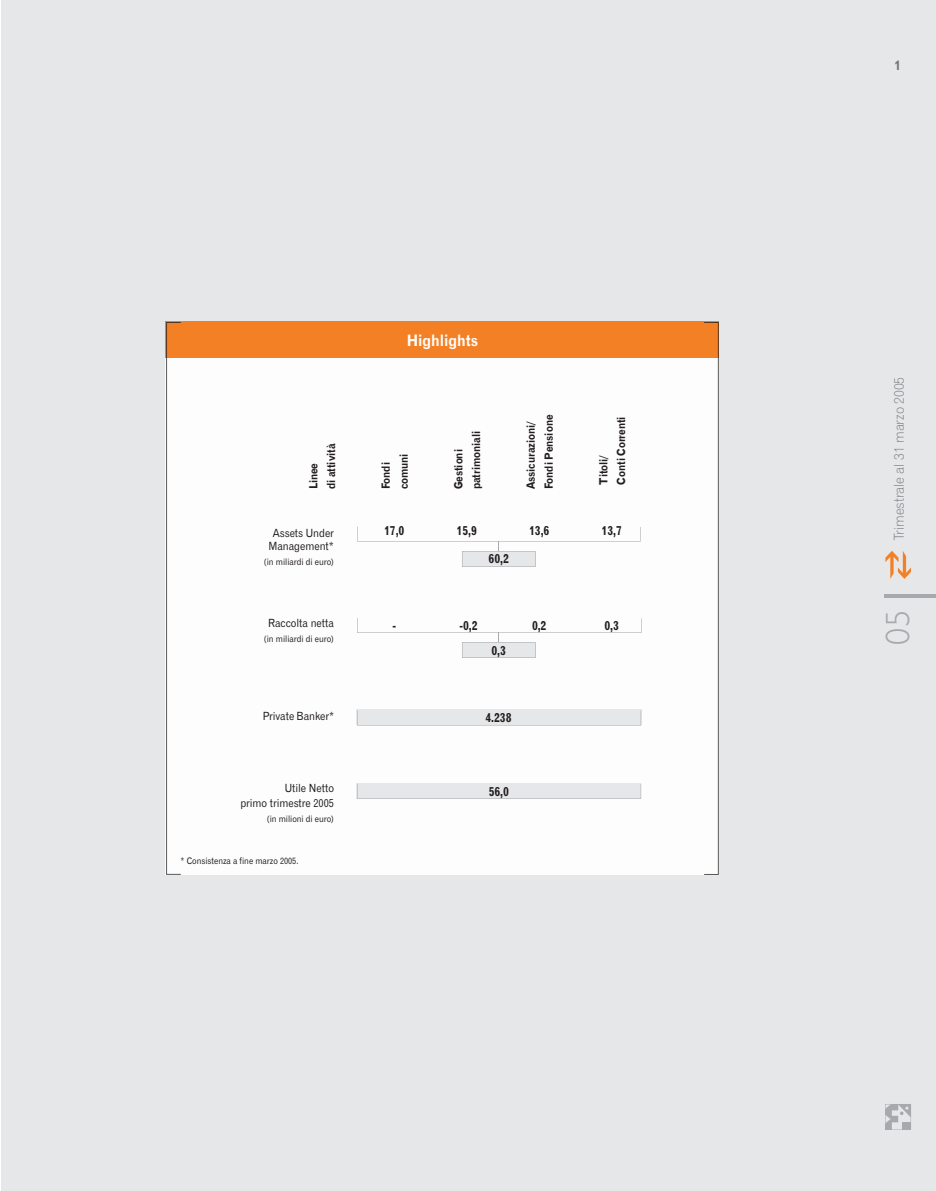
<style>
.page{position:relative;width:936px;height:1191px;background:#fff}
.page>*{position:absolute;margin:0;border:0;box-sizing:border-box;transform-origin:0 0}
.t1{font:300 33.75px "Humanist 521 BT";color:#a8a9ad}
.t2{font:15.75px "Gothic 720 BT Bold B";letter-spacing:-.005em;color:#fefdfd;scale:.9 1}
.t3{font:13.5px "Gothic 720 BT Light B";letter-spacing:-.015em;color:#76787b}
.t4{font:13.5px "Gothic 720 BT Bold B";color:#76787b}
.t5{font:12.75px "Gothic 720 BT Bold B";letter-spacing:-.01em;color:#231f20;scale:.9 1}
.t6{font:11.25px/17.7px "Gothic 720 BT Bold B";letter-spacing:-.005em;color:#231f20;scale:.9 1}
.t7{font:11.25px/12.8px "Gothic 720 BT Roman B";letter-spacing:-.005em;color:#231f20;text-align:center;scale:.9 1}
.t8{font:9px "Gothic 720 BT Roman B";letter-spacing:-.005em;color:#231f20;scale:.9 1}
</style>
<div class="page">
<div style="left:1px;top:0;width:934px;height:1191px;background:#e6e7e9"></div>
<div style="left:166px;top:322px;width:553px;height:552px;background:#fefdfd"></div>
<div style="left:166px;top:322px;width:553px;height:36px;background:#f48026"></div>
<svg style="left:704px;top:322px;width:14px;height:552px"></svg>
<svg style="left:166px;top:322px;width:15px;height:552px"></svg>
<svg style="left:357px;top:526px;width:283px;height:41px"></svg>
<div style="left:357px;top:783px;width:284px;height:15px;background:#e6e7e9"></div>
<svg style="left:357px;top:784px;width:284px;height:15px"></svg>
<svg style="left:885px;top:551px;width:25px;height:28px"></svg>
<hr style="left:884px;top:594px;width:51px;height:3px;background:#a8a9ad">
<svg style="left:885px;top:1104px;width:26px;height:26px"></svg>
<svg style="left:357px;top:618px;width:284px;height:40px"></svg>
<div style="left:356px;top:709px;width:285px;height:16px;background:#e6e7e9"></div>
<svg style="left:357px;top:710px;width:284px;height:15px"></svg>
<h2 class="t2" style="left:407px;top:331px;width:81px">Highlights</h2>
<p class="t6" style="left:304px;top:489px;width:53px;rotate:-90deg">Linee<br>di attività</p>
<p class="t6" style="left:377px;top:489px;width:41px;rotate:-90deg">Fondi comuni</p>
<p class="t6" style="left:449px;top:489px;width:67px;rotate:-90deg">Gestioni patrimoniali</p>
<p class="t6" style="left:522px;top:489px;width:84px;rotate:-90deg">Assicurazioni/<br>Fondi Pensione</p>
<p class="t6" style="left:594px;top:484px;width:77px;rotate:-90deg">Titoli/<br>Conti Correnti</p>
<p class="t5" style="left:384px;top:523px;width:24px">17,0</p>
<p class="t5" style="left:456px;top:523px;width:24px">15,9</p>
<p class="t5" style="left:529px;top:523px;width:24px">13,6</p>
<p class="t5" style="left:601px;top:523px;width:24px">13,7</p>
<p class="t7" style="left:268px;top:526px;width:74px">Assets Under<br>Management*</p>
<p class="t8" style="left:264px;top:556px;width:79px">(in miliardi di euro)</p>
<p class="t5" style="left:488px;top:551px;width:24px">60,2</p>
<p class="t7" style="left:268px;top:616px;width:74px">Raccolta netta</p>
<p class="t8" style="left:264px;top:633px;width:79px">(in miliardi di euro)</p>
<p class="t5" style="left:392px;top:618px;width:6px">-</p>
<p class="t5" style="left:459px;top:617px;width:22px">-0,2</p>
<p class="t5" style="left:532px;top:618px;width:18px">0,2</p>
<p class="t5" style="left:604px;top:618px;width:18px">0,3</p>
<p class="t5" style="left:491px;top:642px;width:18px">0,3</p>
<p class="t7" style="left:263px;top:710px;width:81px">Private Banker*</p>
<p class="t5" style="left:485px;top:710px;width:30px">4.238</p>
<p class="t7" style="left:240px;top:781px;width:105px;line-height:14.7px;text-align:right">Utile Netto<br>primo trimestre 2005</p>
<p class="t8" style="left:267px;top:813px;width:76px">(in milioni di euro)</p>
<p class="t8" style="left:180px;top:855px;width:132px">* Consistenza a fine marzo 2005.</p>
<p class="t5" style="left:488px;top:783px;width:24px">56,0</p>
<p class="t4" style="left:894px;top:57px;width:8px">1</p>
<p class="t3" style="left:890px;top:539px;width:164px;rotate:-90deg">Trimestrale al 31 marzo 2005</p>
<h1 class="t1" style="left:876px;top:645px;width:36px;rotate:-90deg">05</h1>
</div>
